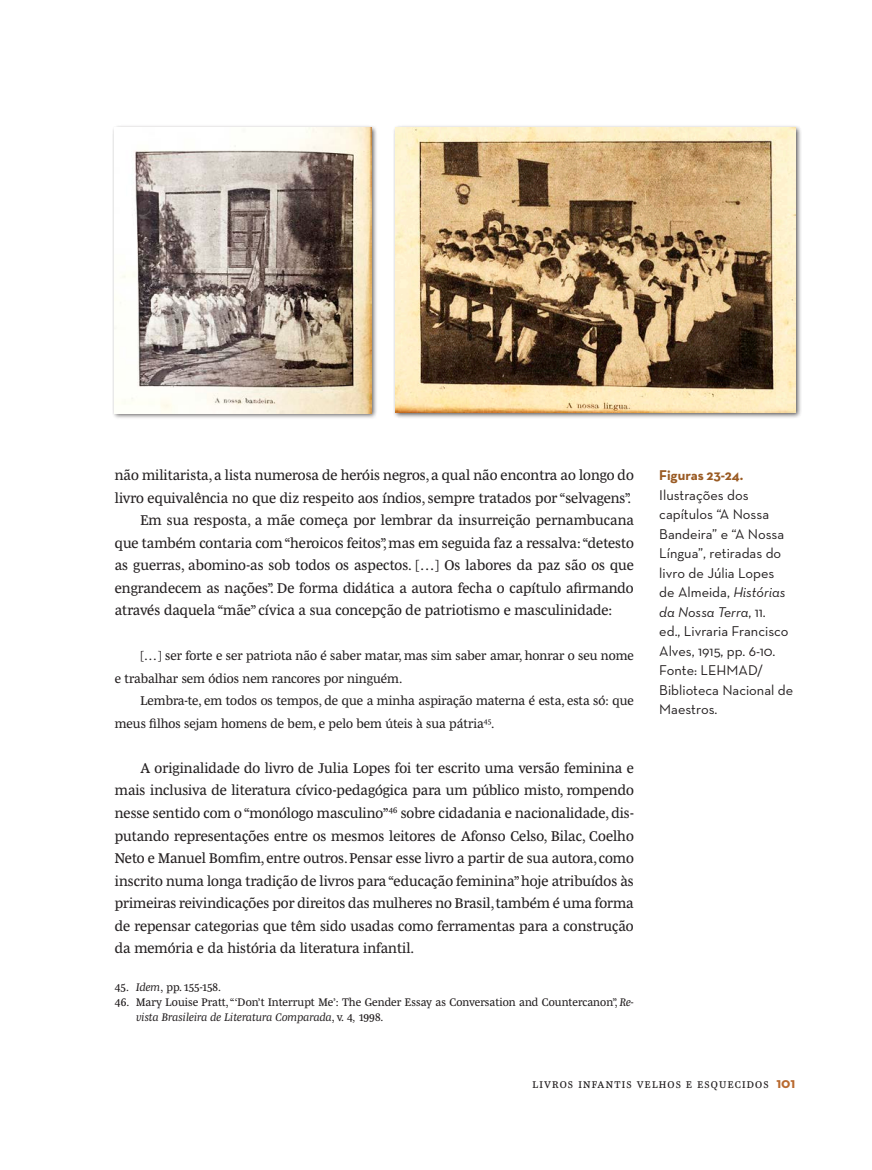
<style>
.page{position:relative;width:872px;height:1170px;background:#fff}
.page>*{position:absolute;margin:0;border:0;box-sizing:border-box;transform-origin:0 0}
.t1{font:14.4px/22.5px "Mencken Pro Text";letter-spacing:.145em;color:#231f20;text-align:justify}
.t2{font:14.4px/19.5px "Neutra Text";color:#231f20}
.t3{font:700 14.4px "Neutra Text";color:#9a5b24}
.t4{font:12.9px/22.5px "Mencken Pro Text";letter-spacing:.145em;color:#231f20}
.t5{font:11.25px/15px "Mencken Pro Text";letter-spacing:.005em;color:#231f20}
.t6{font:11.25px "Mencken Pro Text";letter-spacing:.1em;color:#231f20}
.s1{font-style:italic}
.s2{font-family:"Neutra Text";font-weight:700;font-size:15px;color:#b96a30}
</style>
<div class="page">
<div style="left:112px;top:124px;width:265px;height:295px;background:#231f20;opacity:.75"></div>
<img style="left:115px;top:128px;width:256px;height:285px">
<div style="left:392px;top:124px;width:409px;height:295px;background:#231f20;opacity:.75"></div>
<img style="left:395px;top:128px;width:400px;height:285px">
<p class="t1" style="left:115px;top:462px;width:520px">não militarista, a lista numerosa de heróis negros, a qual não encontra ao longo do</p>
<p class="t1" style="left:115px;top:485px;width:518px">livro equivalência no que diz respeito aos índios, sempre tratados por “selvagens”.</p>
<p class="t1" style="left:140px;top:507px;width:495px">Em sua resposta, a mãe começa por lembrar da insurreição pernambucana</p>
<p class="t1" style="left:115px;top:530px;width:520px">que também contaria com “heroicos feitos”, mas em seguida faz a ressalva: “detesto</p>
<p class="t1" style="left:115px;top:552px;width:520px">as guerras, abomino-as sob todos os aspectos. […] Os labores da paz são os que</p>
<p class="t1" style="left:115px;top:575px;width:520px">engrandecem as nações”. De forma didática a autora fecha o capítulo afirmando</p>
<p class="t1" style="left:115px;top:597px;width:499px">através daquela “mãe” cívica a sua concepção de patriotismo e masculinidade:</p>
<p class="t4" style="left:115px;top:643px;width:520px;text-indent:26px">[…] ser forte e ser patriota não é saber matar, mas sim saber amar, honrar o seu nome e trabalhar sem ódios nem rancores por ninguém.</p>
<p class="t4" style="left:115px;top:688px;width:520px;text-indent:26px">Lembra-te, em todos os tempos, de que a minha aspiração materna é esta, esta só: que meus filhos sejam homens de bem, e pelo bem úteis à sua pátria<sup>45</sup>.</p>
<p class="t1" style="left:115px;top:755px;width:520px;text-indent:26px">A originalidade do livro de Julia Lopes foi ter escrito uma versão feminina e mais inclusiva de literatura cívico-pedagógica para um público misto, rompendo nesse sentido com o “monólogo masculino”<sup>46</sup> sobre cidadania e nacionalidade, dis&shy;putando representações entre os mesmos leitores de Afonso Celso, Bilac, Coelho Neto e Manuel Bomfim, entre outros. Pensar esse livro a partir de sua autora, como inscrito numa longa tradição de livros para “educação feminina” hoje atribuídos às primeiras reivindicações por direitos das mulheres no Brasil, também é uma forma de repensar categorias que têm sido usadas como ferramentas para a construção da memória e da história da literatura infantil.</p>
<p class="t6" style="left:115px;top:978px;width:108px">45. <span class="s1">Idem</span>, pp. 155-158.</p>
<p class="t5" style="left:136px;top:993px;width:499px;text-indent:-21px">46. Mary Louise Pratt, “‘Don’t Interrupt Me’: The Gender Essay as Conversation and Countercanon”, <span class="s1">Re&shy;vista Brasileira de Literatura Comparada</span>, v. 4<span class="s1">,</span> 1998.</p>
<p class="t3" style="left:659px;top:466px;width:86px">Figuras 23-24.</p>
<p class="t2" style="left:659px;top:485px;width:135px">Ilustrações dos capítulos “A Nossa<br>Bandeira” e “A Nossa<br>Língua”, retiradas do livro de Júlia Lopes de Almeida, <span class="s1">Histórias da Nossa Terra</span>, 11.<br>ed., Livraria Francisco<br>Alves, 1915, pp. 6-10.<br>Fonte: LEHMAD/<br>Biblioteca Nacional de<br>Maestros.</p>
<p class="t6" style="left:532px;top:1075px;width:264px">livros infantis velhos e esquecidos <span class="s2">101</span></p>
</div>
